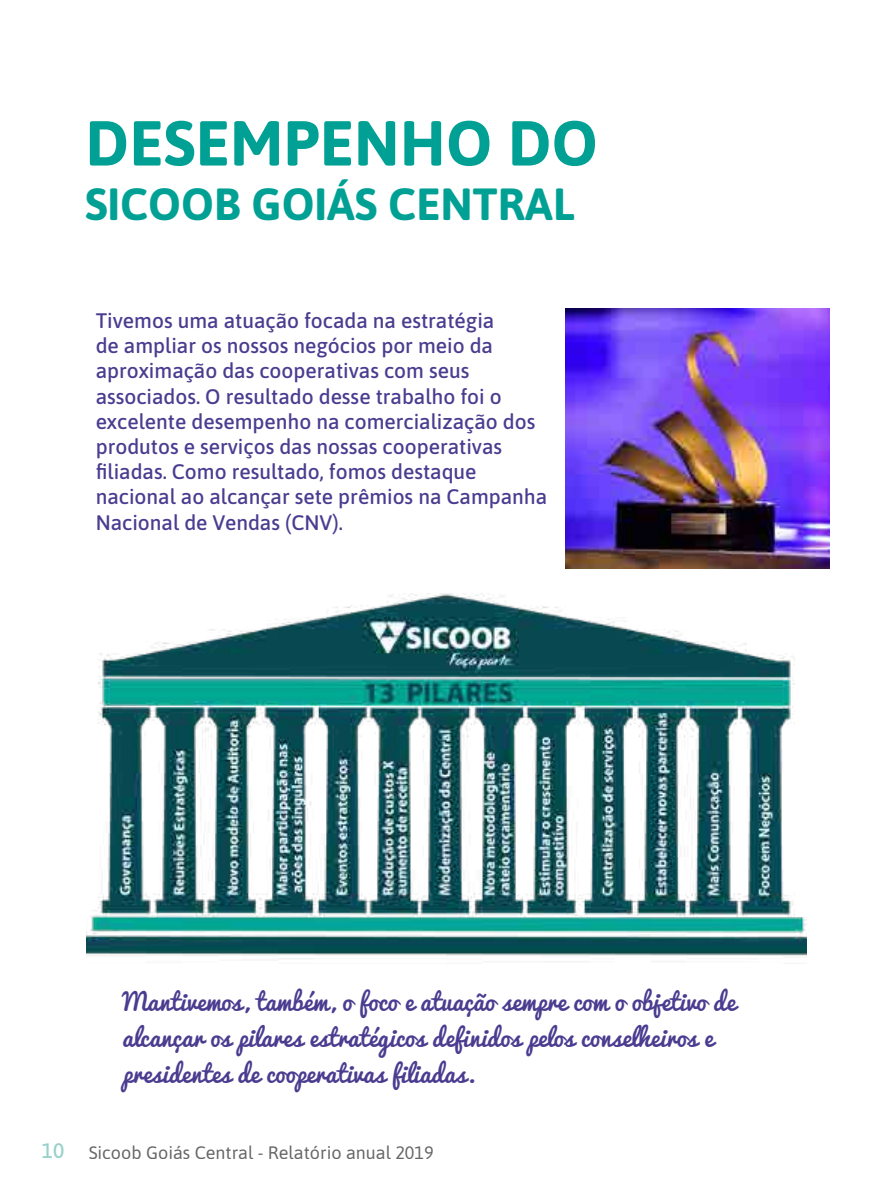
<style>
.page{position:relative;width:893px;height:1191px;background:#fff}
.page>*{position:absolute;margin:0;border:0;box-sizing:border-box;transform-origin:0 0}
.t1{font:700 63.3px "Asap";color:#00a194}
.t2{font:700 45px "Asap";color:#00a194}
.t3{font:24px/36px "Pacifico";letter-spacing:.01em;color:#4b3c90}
.t4{font:500 21px/25.2px "Asap";color:#4b3c90}
.t5{font:18px "Asap";color:#000}
.s1{font-weight:500;font-size:21px;color:#97d1ca}
</style>
<div class="page">
<img style="left:87px;top:593px;width:719px;height:369px">
<img style="left:566px;top:308px;width:264px;height:261px">
<h1 class="t1" style="left:85px;top:98px;width:514px">DESEMPENHO DO</h1>
<h2 class="t2" style="left:85px;top:172px;width:491px">SICOOB GOIÁS CENTRAL</h2>
<p class="t4" style="left:96px;top:307px;width:453px">Tivemos uma atuação focada na estratégia<br>de ampliar os nossos negócios por meio da aproximação das cooperativas com seus associados. O resultado desse trabalho foi o excelente desempenho na comercialização dos produtos e serviços das nossas cooperativas filiadas. Como resultado, fomos destaque nacional ao alcançar sete prêmios na Campanha Nacional de Vendas (CNV).</p>
<p class="t3" style="left:122px;top:983px;width:614px">Mantivemos, também, o foco e atuação sempre com o objetivo de alcançar os pilares estratégicos definidos pelos conselheiros e presidentes de cooperativas filiadas.</p>
<p class="t5" style="left:42px;top:1139px;width:393px"><span class="s1">10</span> Sicoob Goiás Central - Relatório anual 2019</p>
</div>
